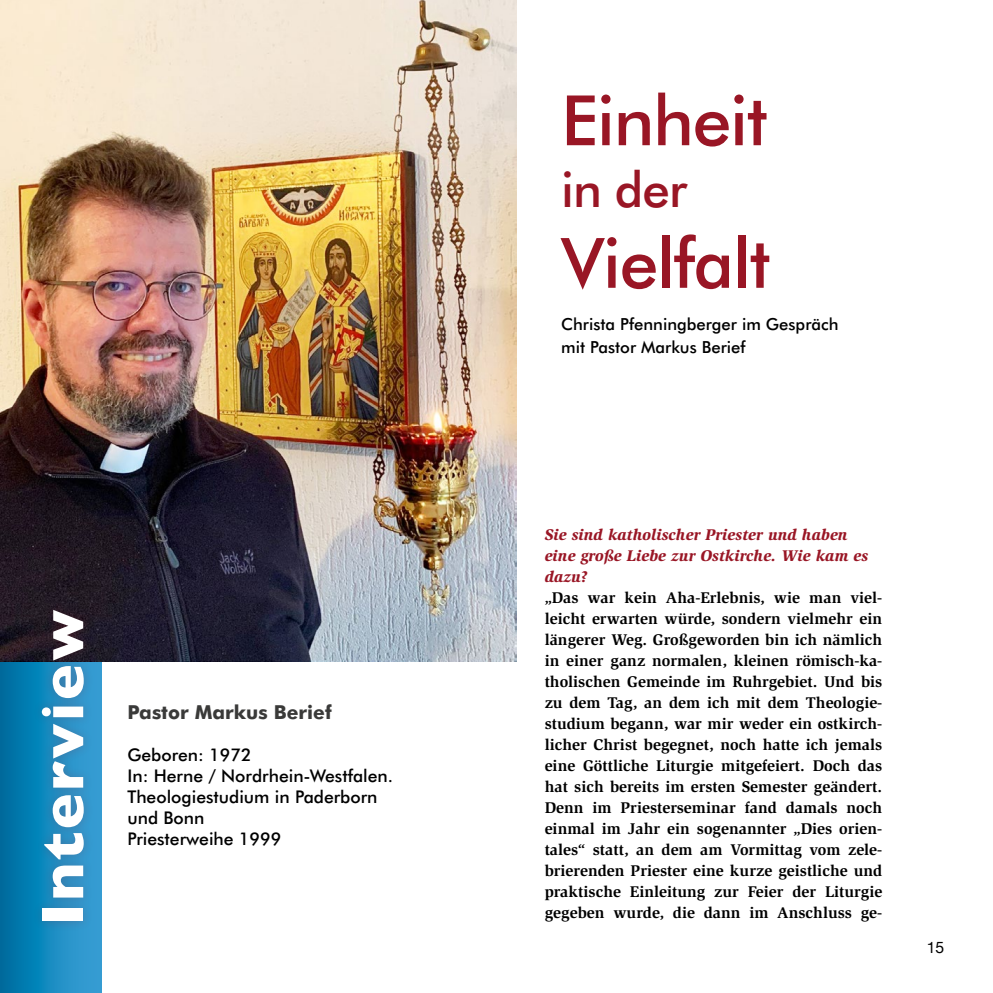
<style>
.page{position:relative;width:993px;height:993px;background:#fff}
.page>*{position:absolute;margin:0;border:0;box-sizing:border-box;transform-origin:0 0}
.t1{font:500 69.48px "Futura BT";letter-spacing:-.02em;color:#991625}
.t2{font:700 60.2px "Gill Sans";letter-spacing:.04em;color:#fff}
.t3{font:500 49.18px "Futura BT";color:#991625}
.t4{font:700 19.25px "Futura BT";color:#3a3a39}
.t5{font:500 17.5px/21px "Futura BT";color:#000}
.t6{font:500 16.62px/23.4px "Futura BT";color:#000}
.t7{font:700 15.92px/21px "Slimbach Std";color:#000;text-align:justify}
.t8{font:italic 900 15.92px/21px "Slimbach Std";color:#991625}
.t9{font:15.75px "Helvetica Neue";color:#000}
</style>
<div class="page">
<div style="left:0;top:0;width:102px;height:992px;background:linear-gradient(to right,#006fa2,#3ba3da)"></div>
<img style="left:0;top:0;width:516px;height:661px">
<div style="left:32px;top:600px;width:62px;height:331px;background:#991625;opacity:.22"></div>
<h2 class="t2" style="left:15px;top:925px;width:318px;rotate:-90deg">Interview</h2>
<p class="t4" style="left:127px;top:700px;width:206px">Pastor Markus Berief</p>
<p class="t5" style="left:127px;top:743px;width:267px">Geboren: 1972<br>In: Herne / Nordrhein-Westfalen.<br>Theologiestudium in Paderborn und Bonn<br>Priesterweihe 1999</p>
<h1 class="t1" style="left:561px;top:78px;width:208px">Einheit</h1>
<h3 class="t3" style="left:561px;top:160px;width:127px">in der</h3>
<h1 class="t1" style="left:561px;top:221px;width:211px">Vielfalt</h1>
<p class="t6" style="left:561px;top:312px;width:279px">Christa Pfenningberger im Gespräch mit Pastor Markus Berief</p>
<p class="t8" style="left:544px;top:524px;width:325px">Sie sind katholischer Priester und haben eine große Liebe zur Ostkirche. Wie kam es dazu?</p>
<p class="t7" style="left:544px;top:587px;width:339px">„Das war kein Aha-Erlebnis, wie man viel&shy;leicht erwarten würde, sondern vielmehr ein längerer Weg. Großgeworden bin ich nämlich in einer ganz normalen, kleinen römisch-ka&shy;tholischen Gemeinde im Ruhrgebiet. Und bis zu dem Tag, an dem ich mit dem Theologie&shy;studium begann, war mir weder ein ostkirch&shy;licher Christ begegnet, noch hatte ich jemals eine Göttliche Liturgie mitgefeiert. Doch das hat sich bereits im ersten Semester geändert.<br>Denn im Priesterseminar fand damals noch einmal im Jahr ein sogenannter „Dies orien&shy;tales“ statt, an dem am Vormittag vom zele&shy;brierenden Priester eine kurze geistliche und praktische Einleitung zur Feier der Liturgie</p>
<p class="t7" style="left:544px;top:902px;width:339px">gegeben wurde, die dann im Anschluss ge-</p>
<p class="t9" style="left:926px;top:936px;width:19px">15</p>
</div>
